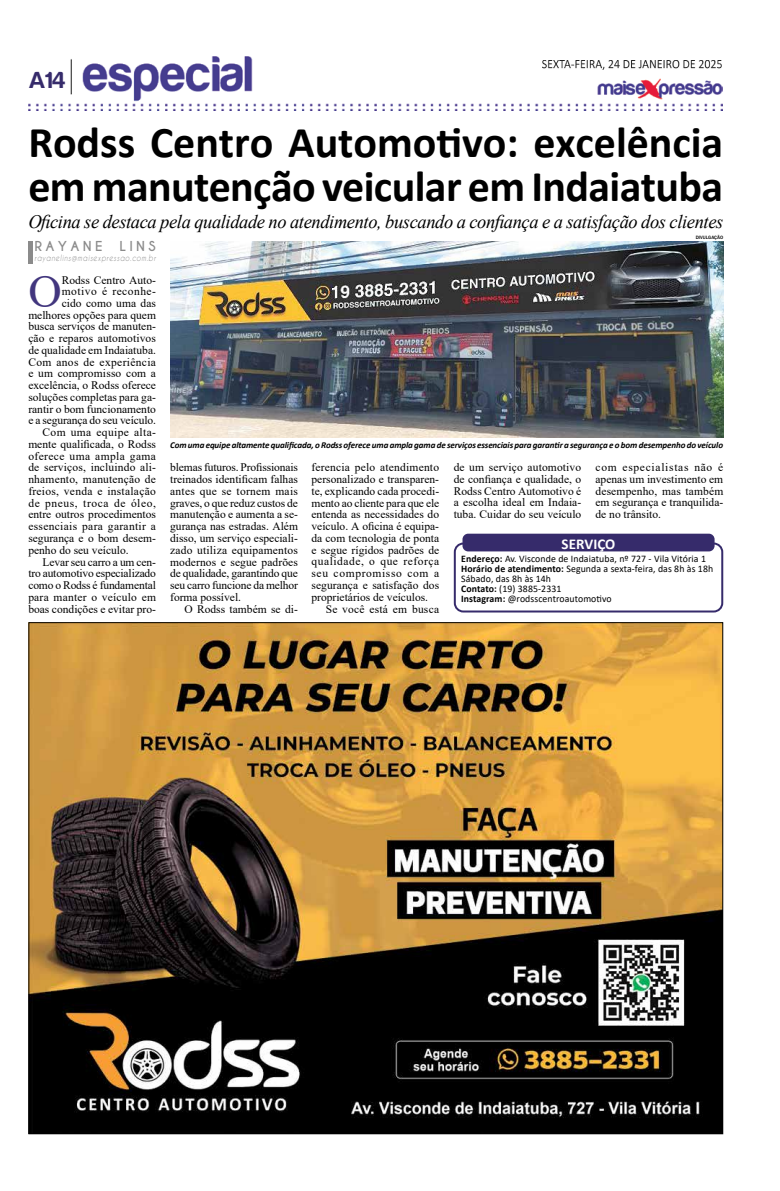
<style>
.page{position:relative;width:780px;height:1191px;background:#fff}
.page>*{position:absolute;margin:0;border:0;box-sizing:border-box;transform-origin:0 0}
.t1{font:46.2px "Times New Roman";color:#42367e}
.t2{font:700 44px/44px "Calibri";letter-spacing:-.015em;color:#000}
.t3{font:24px "Harabara";color:#362b6b}
.t4{font:italic 19px "Times New Roman";letter-spacing:-.02em;color:#000}
.t5{font:700 15px "Calibri";color:#fff}
.t6{font:700 12.9px "Caviar Dreams";letter-spacing:.245em;color:#8b8b8b;scale:1.04 1}
.t7{font:11.5px/11.8px "Times New Roman";color:#000;text-align:justify}
.t8{font:11.5px "Times New Roman";letter-spacing:.02em;color:#000}
.t9{font:11.5px "Times New Roman";letter-spacing:.03em;color:#000}
.t10{font:11.5px "Times New Roman";letter-spacing:.035em;color:#000}
.t11{font:11.5px "Times New Roman";letter-spacing:.025em;color:#000}
.t12{font:11.5px "Times New Roman";letter-spacing:.045em;color:#000}
.t13{font:11.5px "Times New Roman";letter-spacing:.05em;color:#000}
.t14{font:11.5px "Times New Roman";letter-spacing:.055em;color:#000}
.t15{font:11.5px "Times New Roman";letter-spacing:.04em;color:#000}
.t16{font:10px/10.1px "Calibri";letter-spacing:.01em;color:#000}
.t17{font:italic 700 9px "Calibri";letter-spacing:-.015em;color:#000}
.t18{font:italic 8.3px "Caviar Dreams";letter-spacing:.085em;color:#8b8b8b;scale:.83 1}
.t19{font:500 4.9px "Franklin Gothic";color:#000}
.s1{font-weight:700}
</style>
<div class="page">
<img style="left:30px;top:624px;width:691px;height:508px">
<img style="left:29px;top:57px;width:693px;height:53px">
<img style="left:542px;top:60px;width:179px;height:9px">
<img style="left:170px;top:241px;width:553px;height:197px">
<hr style="left:28px;top:241px;width:4px;height:23px;background:#8b8b8b">
<div style="left:454px;top:542px;width:269px;height:70px;border:2px solid #362b6b;border-radius:9px"></div>
<div style="left:462px;top:533px;width:252px;height:18px;background:#362b6b;border-radius:6px"></div>
<h3 class="t3" style="left:29px;top:68px;width:38px">A14</h3>
<h2 class="t2" style="left:28px;top:120px;width:696px">Rodss Centro Automotivo: excelência em manutenção veicular em Indaiatuba</h2>
<h3 class="t4" style="left:28px;top:208px;width:696px">Oficina se destaca pela qualidade no atendimento, buscando a confiança e a satisfação dos clientes</h3>
<p class="t6" style="left:35px;top:239px;width:67px">RAYANE</p>
<p class="t6" style="left:119px;top:239px;width:36px">LINS</p>
<p class="t18" style="left:35px;top:253px;width:147px">rayanelins@maisexpressao.com.br</p>
<h1 class="t1" style="left:28px;top:259px;width:35px">O</h1>
<p class="t7" style="left:62px;top:274px;width:96px">Rodss Centro Auto-</p>
<p class="t15" style="left:62px;top:283px;width:96px">motivo é reconhe-</p>
<p class="t7" style="left:62px;top:297px;width:96px">cido como uma das</p>
<p class="t7" style="left:28px;top:308px;width:129px">melhores opções para quem</p>
<p class="t7" style="left:28px;top:320px;width:129px">busca serviços de manuten-</p>
<p class="t7" style="left:28px;top:332px;width:129px">ção e reparos automotivos</p>
<p class="t7" style="left:28px;top:344px;width:129px">de qualidade em Indaiatuba.</p>
<p class="t9" style="left:28px;top:354px;width:129px">Com anos de experiência</p>
<p class="t7" style="left:28px;top:367px;width:129px">e um compromisso com a</p>
<p class="t7" style="left:28px;top:379px;width:129px">excelência, o Rodss oferece</p>
<p class="t7" style="left:28px;top:391px;width:129px">soluções completas para ga-</p>
<p class="t7" style="left:28px;top:402px;width:129px">rantir o bom funcionamento</p>
<p class="t7" style="left:28px;top:414px;width:129px">e a segurança do seu veículo.</p>
<p class="t10" style="left:43px;top:424px;width:115px">Com uma equipe alta-</p>
<p class="t7" style="left:28px;top:438px;width:129px">mente qualificada, o Rodss</p>
<p class="t10" style="left:28px;top:448px;width:129px">oferece uma ampla gama</p>
<p class="t7" style="left:28px;top:461px;width:129px">de serviços, incluindo ali-</p>
<p class="t7" style="left:28px;top:473px;width:129px">nhamento, manutenção de</p>
<p class="t11" style="left:28px;top:483px;width:129px">freios, venda e instalação</p>
<p class="t13" style="left:28px;top:495px;width:129px">de pneus, troca de óleo,</p>
<p class="t7" style="left:28px;top:508px;width:129px">entre outros procedimentos</p>
<p class="t9" style="left:28px;top:518px;width:129px">essenciais para garantir a</p>
<p class="t7" style="left:28px;top:532px;width:129px">segurança e o bom desem-</p>
<p class="t7" style="left:28px;top:543px;width:102px">penho do seu veículo.</p>
<p class="t7" style="left:43px;top:555px;width:115px">Levar seu carro a um cen-</p>
<p class="t7" style="left:28px;top:567px;width:129px">tro automotivo especializado</p>
<p class="t7" style="left:28px;top:579px;width:129px">como o Rodss é fundamental</p>
<p class="t8" style="left:28px;top:589px;width:129px">para manter o veículo em</p>
<p class="t7" style="left:28px;top:602px;width:129px">boas condições e evitar pro-</p>
<p class="t19" style="left:695px;top:234px;width:29px">DIVULGAÇÃO</p>
<p class="t17" style="left:170px;top:439px;width:554px">Com uma equipe altamente qualificada, o Rodss oferece uma ampla gama de serviços essenciais para garantir a segurança e o bom desempenho do veículo</p>
<p class="t7" style="left:170px;top:461px;width:129px">blemas futuros. Profissionais treinados identificam falhas antes que se tornem mais graves, o que reduz custos de manutenção e aumenta a se&shy;gurança nas estradas. Além disso, um serviço especiali&shy;zado utiliza equipamentos modernos e segue padrões de qualidade, garantindo que seu carro funcione da melhor forma possível.</p>
<p class="t7" style="left:184px;top:602px;width:115px">O Rodss também se di-</p>
<p class="t8" style="left:311px;top:459px;width:129px">ferencia pelo atendimento</p>
<p class="t7" style="left:311px;top:473px;width:129px">personalizado e transparen-</p>
<p class="t7" style="left:311px;top:485px;width:129px">te, explicando cada procedi-</p>
<p class="t7" style="left:311px;top:496px;width:129px">mento ao cliente para que ele</p>
<p class="t7" style="left:311px;top:508px;width:129px">entenda as necessidades do</p>
<p class="t7" style="left:311px;top:520px;width:129px">veículo. A oficina é equipa-</p>
<p class="t7" style="left:311px;top:532px;width:129px">da com tecnologia de ponta</p>
<p class="t7" style="left:311px;top:543px;width:129px">e segue rígidos padrões de</p>
<p class="t12" style="left:311px;top:553px;width:129px">qualidade, o que reforça</p>
<p class="t14" style="left:311px;top:565px;width:129px">seu compromisso com a</p>
<p class="t7" style="left:311px;top:579px;width:129px">segurança e satisfação dos</p>
<p class="t7" style="left:311px;top:590px;width:118px">proprietários de veículos.</p>
<p class="t8" style="left:325px;top:600px;width:115px">Se você está em busca</p>
<p class="t7" style="left:453px;top:461px;width:129px">de um serviço automotivo de confiança e qualidade, o Rodss Centro Automotivo é a escolha ideal em Indaia&shy;tuba. Cuidar do seu veículo</p>
<p class="t7" style="left:595px;top:461px;width:129px">com especialistas não é apenas um investimento em desempenho, mas também em segurança e tranquilida&shy;de no trânsito.</p>
<h3 class="t5" style="left:561px;top:533px;width:55px">SERVIÇO</h3>
<p class="t16" style="left:461px;top:553px;width:253px"><span class="s1">Endereço:</span> Av. Visconde de Indaiatuba, nº 727 - Vila Vitória 1<br><span class="s1">Horário de atendimento:</span> Segunda a sexta-feira, das 8h às 18h Sábado, das 8h às 14h<br><span class="s1">Contato:</span> (19) 3885-2331<br><span class="s1">Instagram:</span> @rodsscentroautomotivo</p>
</div>
